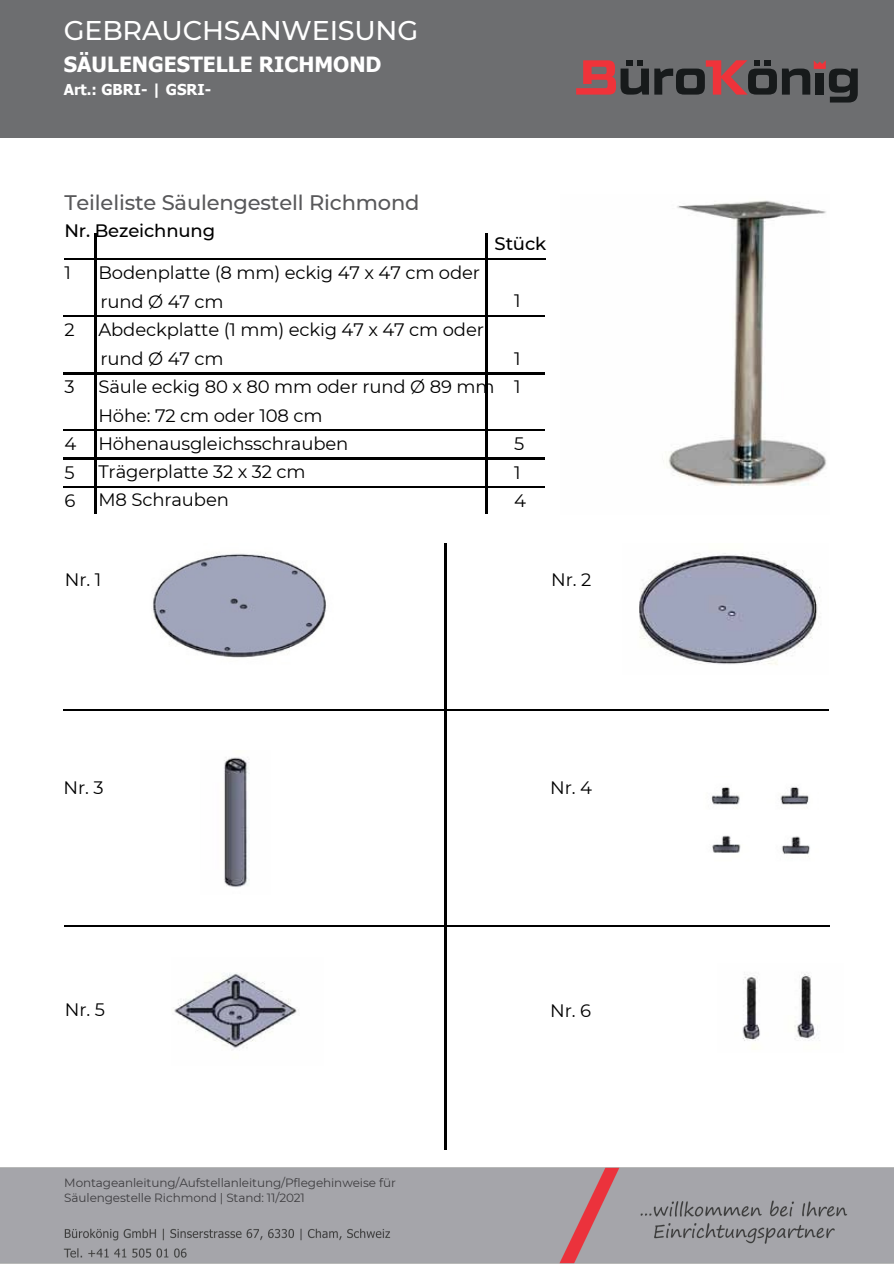
<style>
.page{position:relative;width:894px;height:1264px;background:#fff}
.page>*{position:absolute;margin:0;border:0;box-sizing:border-box;transform-origin:0 0}
.t1{font:500 27px "Montserrat";letter-spacing:-.01em;color:#fff}
.t2{font:500 21px "Montserrat";letter-spacing:-.01em;color:#58585a}
.t3{font:700 21px "Tahoma";color:#fff}
.t4{font:18px/28.2px "Montserrat";letter-spacing:-.01em;color:#000}
.t5{font:500 18px "Montserrat";letter-spacing:-.01em;color:#000}
.t6{font:700 15px "Tahoma";color:#fff}
.t7{font:12px "Montserrat";letter-spacing:-.01em;color:#3e3d40}
</style>
<div class="page">
<img style="left:0;top:1167px;width:893px;height:96px">
<div style="left:0;top:0;width:893px;height:137px;background:#6d6e70"></div>
<svg style="left:576px;top:60px;width:72px;height:35px"></svg>
<svg style="left:654px;top:60px;width:203px;height:42px"></svg>
<img style="left:639px;top:553px;width:181px;height:112px">
<img style="left:153px;top:553px;width:173px;height:105px">
<img style="left:173px;top:973px;width:124px;height:77px">
<img style="left:711px;top:786px;width:99px;height:71px">
<img style="left:224px;top:757px;width:26px;height:130px">
<hr style="left:64px;top:258px;width:481px;height:1px;background:#000">
<hr style="left:64px;top:259px;width:481px;height:1px;background:#000">
<hr style="left:95px;top:234px;width:1px;height:279px;background:#000">
<hr style="left:96px;top:234px;width:1px;height:279px;background:#000">
<hr style="left:64px;top:486px;width:480px;height:1px;background:#000">
<hr style="left:64px;top:487px;width:480px;height:1px;background:#000">
<hr style="left:64px;top:315px;width:480px;height:1px;background:#000">
<hr style="left:64px;top:316px;width:480px;height:1px;background:#000">
<hr style="left:64px;top:373px;width:480px;height:1px;background:#000">
<hr style="left:64px;top:374px;width:480px;height:1px;background:#000">
<hr style="left:64px;top:458px;width:480px;height:1px;background:#000">
<hr style="left:64px;top:459px;width:480px;height:1px;background:#000">
<hr style="left:485px;top:234px;width:1px;height:279px;background:#000">
<hr style="left:486px;top:234px;width:1px;height:279px;background:#000">
<hr style="left:64px;top:429px;width:480px;height:1px;background:#000">
<hr style="left:64px;top:430px;width:480px;height:1px;background:#000">
<img style="left:742px;top:972px;width:75px;height:69px">
<hr style="left:64px;top:709px;width:764px;height:1px;background:#000">
<hr style="left:64px;top:710px;width:764px;height:1px;background:#000">
<hr style="left:65px;top:925px;width:764px;height:1px;background:#000">
<hr style="left:65px;top:926px;width:764px;height:1px;background:#000">
<hr style="left:444px;top:544px;width:1px;height:605px;background:#000">
<hr style="left:445px;top:544px;width:1px;height:605px;background:#000">
<img style="left:668px;top:200px;width:159px;height:286px">
<h3 class="t1" style="left:64px;top:14px;width:356px">GEBRAUCHSANWEISUNG</h3>
<h3 class="t3" style="left:64px;top:51px;width:319px">SÄULENGESTELLE RICHMOND</h3>
<h3 class="t6" style="left:64px;top:80px;width:149px">Art.: GBRI- | GSRI-</h3>
<h2 class="t2" style="left:64px;top:190px;width:356px">Tei leliste Säulengestell Richmond</h2>
<h2 class="t5" style="left:64px;top:220px;width:152px">Nr. Bezeichnung</h2>
<p class="t5" style="left:494px;top:233px;width:53px">Stück</p>
<p class="t4" style="left:64px;top:259px;width:8px">1</p>
<h3 class="t4" style="left:98px;top:259px;width:383px">Bodenplatte (8 mm) eckig 47 x 47 cm oder</h3>
<p class="t4" style="left:100px;top:287px;width:125px">rund Ø 47 cm</p>
<h3 class="t4" style="left:64px;top:316px;width:12px">2</h3>
<p class="t4" style="left:98px;top:316px;width:387px">Abdeckplatte (1 mm) eckig 47 x 47 cm oder</p>
<h3 class="t4" style="left:100px;top:344px;width:125px">rund Ø 47 cm</h3>
<p class="t4" style="left:64px;top:373px;width:12px">3</p>
<h3 class="t4" style="left:98px;top:373px;width:397px">Säule eckig 80 x 80 mm oder rund Ø 89 mm<br>Höhe: 72 cm oder 108 cm<br>Höhenausgleichsschrauben<br>Trägerplatte 32 x 32 cm<br>M8 Schrauben</h3>
<p class="t4" style="left:514px;top:287px;width:8px">1</p>
<h3 class="t4" style="left:514px;top:344px;width:8px">1<br>1</h3>
<p class="t4" style="left:64px;top:430px;width:13px;text-align:justify">4<br>5<br>6</p>
<h3 class="t4" style="left:514px;top:430px;width:13px">5<br>1<br>4</h3>
<h3 class="t4" style="left:65px;top:565px;width:38px">Nr. 1</h3>
<p class="t4" style="left:551px;top:565px;width:42px">Nr. 2</p>
<p class="t4" style="left:64px;top:773px;width:41px">Nr. 3</p>
<p class="t4" style="left:550px;top:773px;width:43px">Nr. 4</p>
<h3 class="t4" style="left:65px;top:995px;width:41px">Nr. 5</h3>
<h3 class="t7" style="left:64px;top:1175px;width:333px">Montageanleitung/Aufstellanleitung/Pflegehi nweise für</h3>
<h3 class="t7" style="left:64px;top:1189px;width:242px">Säulengestelle Richmond | Stand: 11/2021</h3>
<p class="t4" style="left:550px;top:996px;width:42px">Nr. 6</p>
</div>
